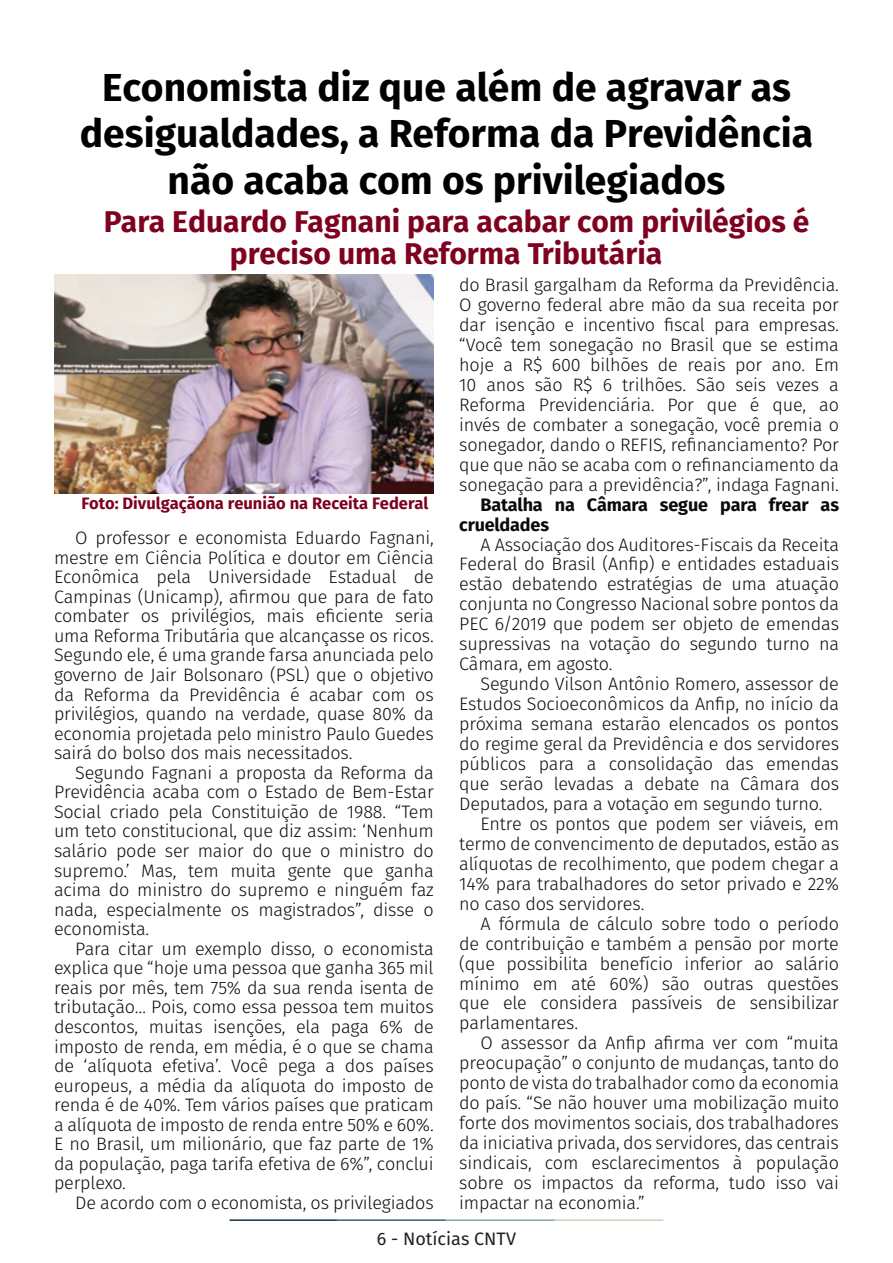
<style>
.page{position:relative;width:893px;height:1263px;background:#fff}
.page>*{position:absolute;margin:0;border:0;box-sizing:border-box;transform-origin:0 0}
.t1{font:700 39px/46.5px "Fira Sans";color:#000001;text-align:center}
.t2{font:700 30px/31.5px "Fira Sans";color:#7e0220}
.t3{font:300 18px/20px "Fira Sans";letter-spacing:-.01em;color:#080d0b;text-align:justify}
.t4{font:700 18px/20px "Fira Sans";letter-spacing:-.01em;color:#080d0b}
.t5{font:18px "Fira Sans";color:#231f20}
.t6{font:700 16.5px "Fira Sans";color:#7e0220}
</style>
<div class="page">
<hr style="left:230px;top:1219px;width:107px;height:2px;background:#0e323f">
<hr style="left:337px;top:1219px;width:109px;height:2px;background:#3a5f6d">
<hr style="left:446px;top:1219px;width:109px;height:2px;background:#87a59a">
<hr style="left:555px;top:1219px;width:108px;height:2px;background:#c6d5b7">
<img style="left:55px;top:275px;width:379px;height:218px">
<p class="t1" style="left:80px;top:61px;width:735px">Economista diz que além de agravar as desigualdades, a Reforma da Previdência não acaba com os privilegiados</p>
<p class="t2" style="left:230px;top:204px;width:581px;text-indent:-126px">Para Eduardo Fagnani para acabar com privilégios é preciso uma Reforma Tributária</p>
<p class="t6" style="left:81px;top:489px;width:348px">Foto: Divulgaçãona reunião na Receita Federal</p>
<p class="t3" style="left:54px;top:528px;width:381px;line-height:19.5px;text-indent:21px">O professor e economista Eduardo Fagnani, mestre em Ciência Política e doutor em Ciência Econômica pela Universidade Estadual de Campinas (Unicamp), afirmou que para de fato combater os privilégios, mais eficiente seria uma Reforma Tributária que alcançasse os ricos.<br>Segundo ele, é uma grande farsa anunciada pelo governo de Jair Bolsonaro (PSL) que o objetivo da Reforma da Previdência é acabar com os privilégios, quando na verdade, quase 80% da economia projetada pelo ministro Paulo Guedes sairá do bolso dos mais necessitados.</p>
<p class="t3" style="left:54px;top:763px;width:381px;line-height:19.5px;text-indent:21px">Segundo Fagnani a proposta da Reforma da Previdência acaba com o Estado de Bem-Estar Social criado pela Constituição de 1988. “Tem um teto constitucional, que diz assim: ‘Nenhum salário pode ser maior do que o ministro do supremo.’ Mas, tem muita gente que ganha acima do ministro do supremo e ninguém faz nada, especialmente os magistrados”, disse o economista.</p>
<p class="t3" style="left:54px;top:939px;width:381px;line-height:19.5px;text-indent:21px">Para citar um exemplo disso, o economista explica que “hoje uma pessoa que ganha 365 mil reais por mês, tem 75% da sua renda isenta de tributação… Pois, como essa pessoa tem muitos descontos, muitas isenções, ela paga 6% de imposto de renda, em média, é o que se chama de ‘alíquota efetiva’. Você pega a dos países europeus, a média da alíquota do imposto de renda é de 40%. Tem vários países que praticam a alíquota de imposto de renda entre 50% e 60%.<br>E no Brasil, um milionário, que faz parte de 1% da população, paga tarifa efetiva de 6%”, conclui perplexo.</p>
<p class="t3" style="left:75px;top:1192px;width:360px">De acordo com o economista, os privilegiados</p>
<p class="t3" style="left:459px;top:275px;width:381px">do Brasil gargalham da Reforma da Previdência.<br>O governo federal abre mão da sua receita por dar isenção e incentivo fiscal para empresas. “Você tem sonegação no Brasil que se estima hoje a R$ 600 bilhões de reais por ano. Em 10 anos são R$ 6 trilhões. São seis vezes a Reforma Previdenciária. Por que é que, ao invés de combater a sonegação, você premia o sonegador, dando o REFIS, refinanciamento? Por que que não se acaba com o refinanciamento da sonegação para a previdência?”, indaga Fagnani.</p>
<p class="t4" style="left:459px;top:493px;width:381px;text-indent:21px">Batalha na Câmara segue para frear as crueldades</p>
<p class="t3" style="left:459px;top:534px;width:381px;text-indent:21px">A Associação dos Auditores-Fiscais da Receita Federal do Brasil (Anfip) e entidades estaduais estão debatendo estratégias de uma atuação conjunta no Congresso Nacional sobre pontos da PEC 6/2019 que podem ser objeto de emendas supressivas na votação do segundo turno na Câmara, em agosto.</p>
<p class="t3" style="left:459px;top:674px;width:381px;text-indent:21px">Segundo Vilson Antônio Romero, assessor de Estudos Socioeconômicos da Anfip, no início da próxima semana estarão elencados os pontos do regime geral da Previdência e dos servidores públicos para a consolidação das emendas que serão levadas a debate na Câmara dos Deputados, para a votação em segundo turno.</p>
<p class="t3" style="left:459px;top:813px;width:381px;text-indent:21px">Entre os pontos que podem ser viáveis, em termo de convencimento de deputados, estão as alíquotas de recolhimento, que podem chegar a 14% para trabalhadores do setor privado e 22% no caso dos servidores.</p>
<p class="t3" style="left:459px;top:913px;width:381px;text-indent:21px">A fórmula de cálculo sobre todo o período de contribuição e também a pensão por morte (que possibilita benefício inferior ao salário mínimo em até 60%) são outras questões que ele considera passíveis de sensibilizar parlamentares.</p>
<p class="t3" style="left:459px;top:1033px;width:381px;text-indent:21px">O assessor da Anfip afirma ver com “muita preocupação” o conjunto de mudanças, tanto do ponto de vista do trabalhador como da economia do país. “Se não houver uma mobilização muito forte dos movimentos sociais, dos trabalhadores da iniciativa privada, dos servidores, das centrais sindicais, com esclarecimentos à população sobre os impactos da reforma, tudo isso vai impactar na economia.”</p>
<p class="t5" style="left:377px;top:1225px;width:141px">6 - Notícias CNTV</p>
</div>
